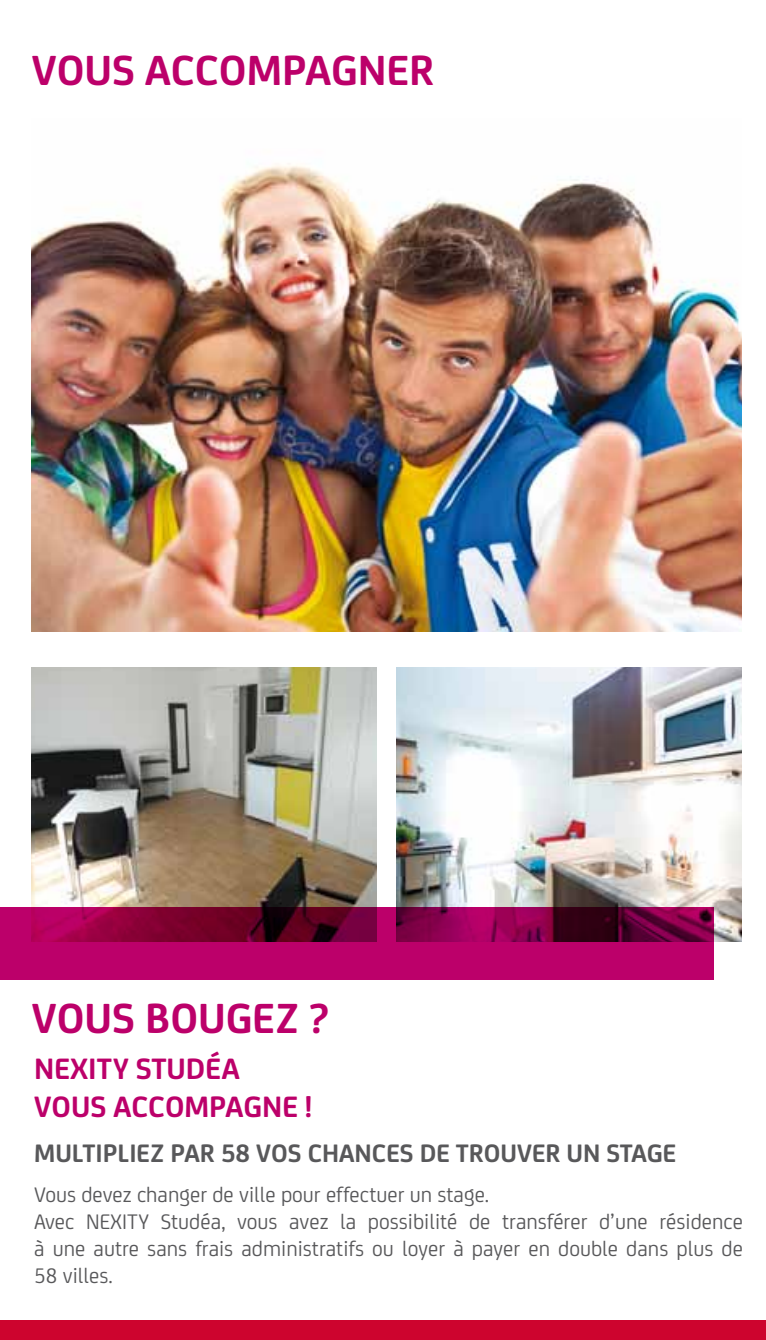
<style>
.page{position:relative;width:766px;height:1340px;background:#fff}
.page>*{position:absolute;margin:0;border:0;box-sizing:border-box;transform-origin:0 0}
.t1{font:700 45px "Nexity";color:#bc006a}
.t2{font:700 31.5px/37.8px "Nexity";color:#bc006a}
.t3{font:700 27px "Nexity";color:#58585a}
.t4{font:22.5px/27px "Nexity";color:#58585a}
</style>
<div class="page">
<div style="left:0;top:1320px;width:765px;height:19px;background:#cd042e"></div>
<img style="left:32px;top:163px;width:709px;height:469px">
<img style="left:396px;top:667px;width:345px;height:274px">
<img style="left:32px;top:667px;width:344px;height:240px">
<svg style="left:0;top:907px;width:713px;height:72px;background:#9b0053"></svg>
<h1 class="t1" style="left:32px;top:36px;width:243px">VOUS ACCOMPAGN</h1>
<h1 class="t1" style="left:386px;top:36px;width:49px">ER</h1>
<h1 class="t1" style="left:32px;top:984px;width:298px"><sup>&gt;</sup>VOUS BOUGEZ ?</h1>
<h2 class="t2" style="left:34px;top:1047px;width:207px">NEXITY STUDÉA<br>VOUS ACCOMPAGN</h2>
<h2 class="t2" style="left:282px;top:1085px;width:31px">E !</h2>
<p class="t3" style="left:34px;top:1132px;width:305px">MULTIPLIEZ PAR 58 VOS CHAN</p>
<p class="t3" style="left:372px;top:1132px;width:249px">CES DE TROUVER UN STAG</p>
<p class="t3" style="left:662px;top:1132px;width:15px">E</p>
<p class="t4" style="left:34px;top:1179px;width:710px">Vous devez changer de ville pour effectuer un stage.<br>Avec NEXITY Studéa, vous avez la possibilité de transférer d’une résidence à une autre sans frais administratifs ou loyer à payer en double dans plus de 58 villes.</p>
</div>
